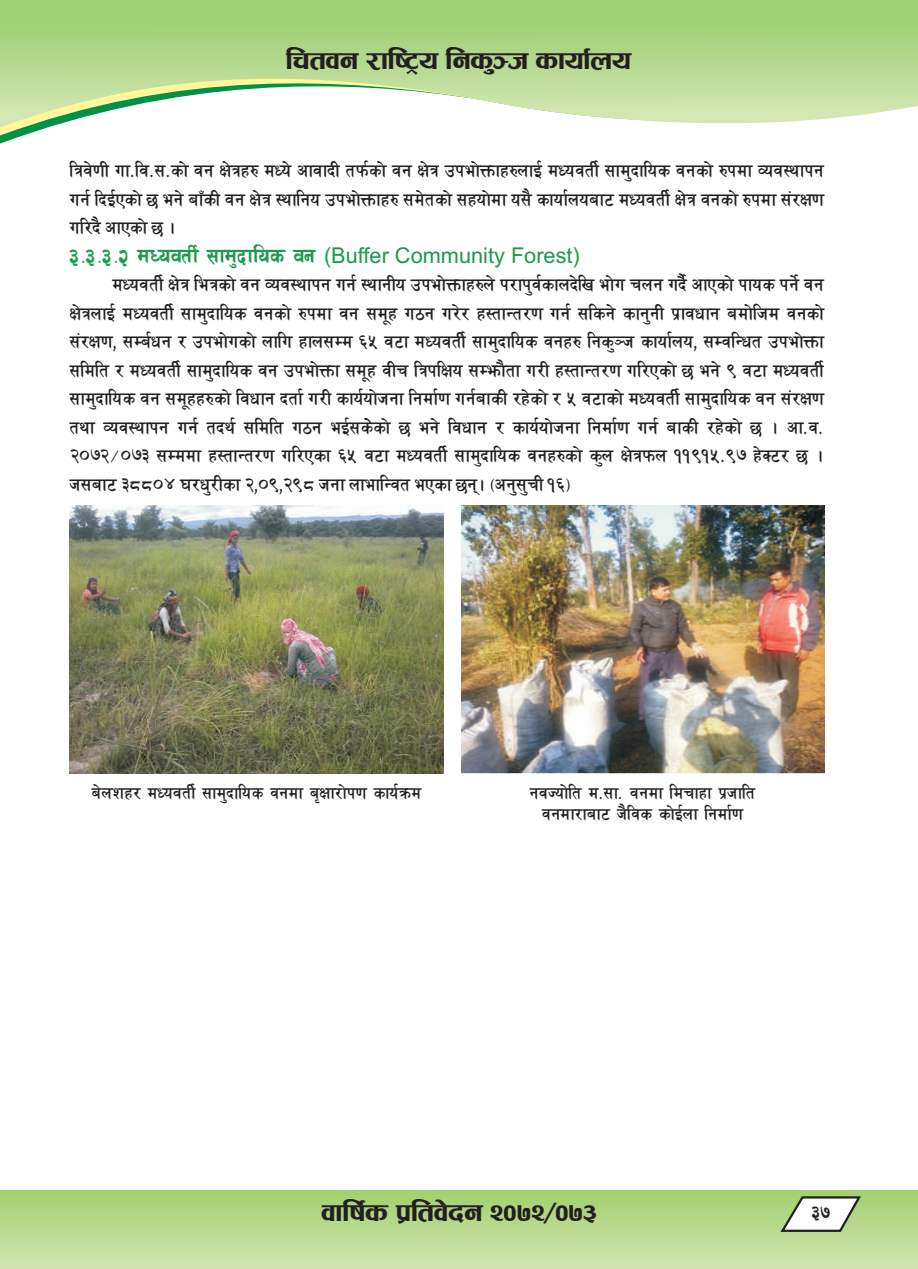
<style>
.page{position:relative;width:918px;height:1269px;background:#fff}
.page>*{position:absolute;margin:0;border:0;box-sizing:border-box;transform-origin:0 0}
.t1{font:31.5px "Ganesh";color:#231f20}
.t2{font:26.25px "ARAP002";color:#1b9b4e}
.t3{font:22.5px/28.5px "Himalli";color:#231f20;text-align:justify}
.t4{font:21px/20.5px "Himalli";color:#231f20;text-align:center}
.s1{font-family:"Arial";font-size:21.75px}
</style>
<div class="page">
<div style="left:0;top:1190px;width:918px;height:79px;background:linear-gradient(to bottom,#a2cf6e,#d2e5b2)"></div>
<img style="left:70px;top:506px;width:373px;height:268px">
<img style="left:461px;top:506px;width:363px;height:268px">
<svg style="left:0;top:0;width:918px;height:133px"></svg>
<svg style="left:779px;top:1194px;width:83px;height:39px"></svg>
<h1 class="t1" style="left:286px;top:46px;width:346px">lrtjg /fli6«o lgs'~h sfof{no</h1>
<p class="t3" style="left:70px;top:156px;width:756px">lqj]0fL uf=lj=;=sf]jg If]qx? dWo]cfjfbL tkm{sf]jg If]q pkef]Qmfx?nfO{dWojtL{;fd'bflos jgsf]?kdf Joj:yfkg ug{lbO{Psf]5 eg]afFsL jg If]q :yflgo pkef]Qmfx? ;d]tsf];xof]df o;}sfof{noaf6 dWojtL{If]q jgsf]?kdf ;+/If0f ul/b}cfPsf]5 .</p>
<p class="t3" style="left:70px;top:270px;width:765px;text-align:left;text-indent:43px">dWojtL{If]q leqsf]jg Joj:yfkg ug{:yfgLo pkef]Qmfx?n]k/fk'j{sfnb]lv ef]u rng ub}{cfPsf]kfos kg]{jg If]qnfO{ dWojtL{ ;fd'bflos jgsf]?kdf jg ;d"x u7g u/]/ x:tfGt/0f ug{ ;lsg]sfg'gL k|fjwfg adf]lhd jgsf] ;+/If0f, ;Da{wg / pkef]usf]nflu xfn;Dd ^% j6f dWojtL{ ;fd'bflos jgx? lgs'~h sfof{no, ;DjlGwt pkef]Qmf ;ldlt / dWojtL{ ;fd'bflos jg pkef]Qmf ;d"x jLr lqklIfo ;Demf}tf u/L x:tfGt/0f ul/Psf]5 eg]( j6f dWojtL{ ;fd'bflos jg ;d"xx?sf]ljwfg btf{u/L sfo{of]hgf lgdf{0f ug{afsL /x]sf]/ % j6fsf]dWojtL{;fd'bflos jg ;+/If0f tyf Joj:yfkg ug{ tby{ ;ldlt u7g eO{;s]sf]5 eg]ljwfg / sfo{of]hgf lgdf{0f ug{ afsL /x]sf]5 . cf=j= @)&amp;@÷)&amp;# ;Dddf x:tfGt/0f ul/Psf ^% j6f dWojtL{ ;fd'bflos jgx?sf]s'n If]qkmn !!(!%=(&amp; x]S6/ 5 . h;af6 #**)$ 3/w'/Lsf @,)(,@(* hgf nfeflGjt ePsf 5g\. -cg';'rL !^_</p>
<p class="t2" style="left:70px;top:242px;width:511px">#=#=#=@ dWojtL{ ;fd'bflos jg <span class="s1">(Buffer Community Forest)</span></p>
<p class="t4" style="left:92px;top:783px;width:331px">a]nzx/ dWojtL{ ;fd'bflos jgdf a[Iff/f]k0f sfo{qmd</p>
<p class="t4" style="left:530px;top:783px;width:227px">gjHof]lt d=;f= jgdf ldrfxf k|hflt jgdf/faf6 h}ljs sf]O{nf lgdf{0f</p>
<h1 class="t1" style="left:322px;top:1199px;width:278px">jflif{s k|ltj]bg @)&amp;@÷)&amp;#</h1>
</div>
